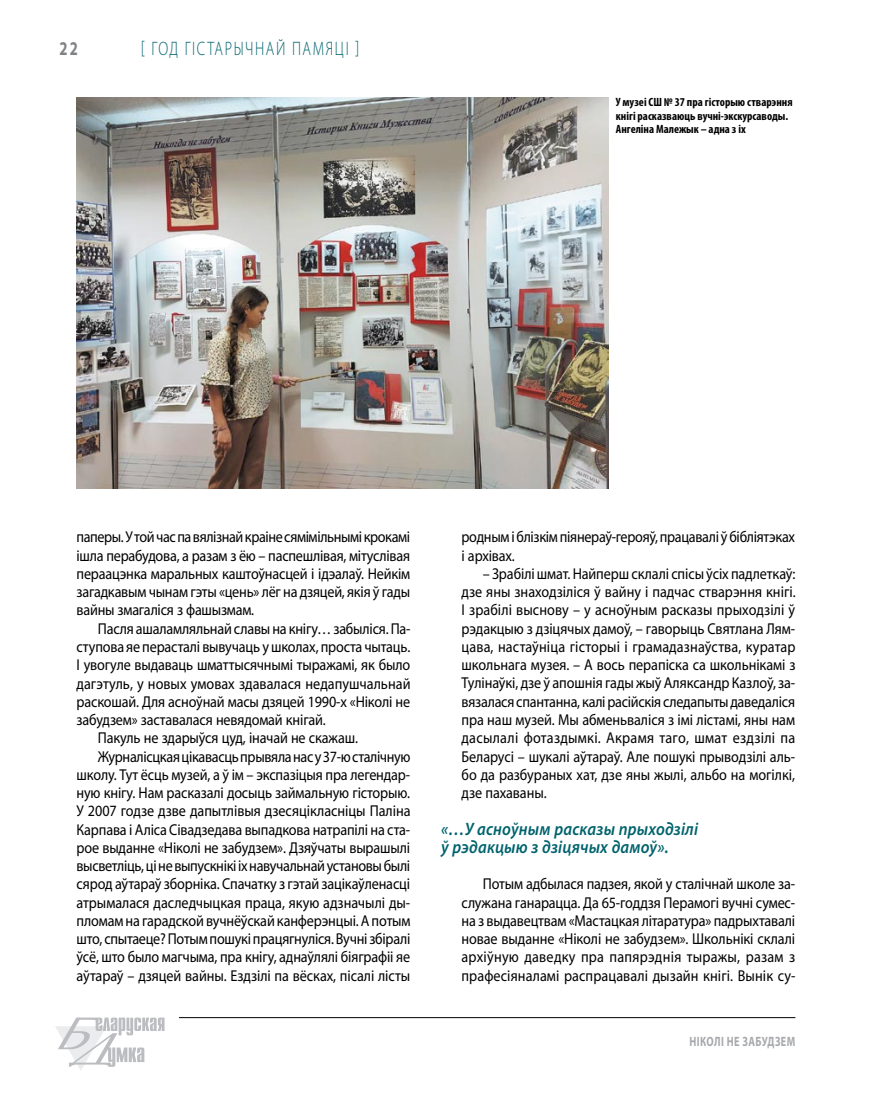
<style>
.page{position:relative;width:872px;height:1106px;background:#fff}
.page>*{position:absolute;margin:0;border:0;box-sizing:border-box;transform-origin:0 0}
.t1{font:300 19.5px "Myriad Pro";letter-spacing:.11em;color:#00636d;scale:.75 1}
.t2{font:700 19.5px "Myriad Pro";color:#808285;scale:.75 1}
.t3{font:italic 600 18px/18.3px "Myriad Pro";letter-spacing:.01em;color:#00636d;scale:.9 1}
.t4{font:15.75px/18.3px "Myriad Pro";letter-spacing:-.01em;color:#000;text-align:justify;scale:.9 1}
.t5{font:700 13.5px "Myriad Pro";letter-spacing:.04em;color:#a7a9ac;scale:.75 1}
.t6{font:700 condensed 12px/13.5px "Myriad Pro";color:#000}
</style>
<div class="page">
<hr style="left:179px;top:1017px;width:616px;height:1px;background:#000">
<svg style="left:55px;top:1017px;width:109px;height:53px"></svg>
<img style="left:77px;top:97px;width:531px;height:391px">
<p class="t2" style="left:60px;top:36px;width:26px">22</p>
<p class="t1" style="left:141px;top:38px;width:292px">[ Год гістарычнай памяці ]</p>
<p class="t6" style="left:616px;top:95px;width:178px">У музеі СШ № 37 пра гісторыю стварэння кнігі расказваюць вучні-экскурсаводы.<br>Ангеліна Малежык – адна з іх</p>
<p class="t4" style="left:77px;top:527px;width:372px">паперы. У той час па вялізнай краіне сямімільнымі крокамі ішла перабудова, а разам з ёю – паспешлівая, мітуслівая пераацэнка маральных каштоўнасцей і ідэалаў. Нейкім загадкавым чынам гэты «цень» лёг на дзяцей, якія ў гады вайны змагаліся з фашызмам.</p>
<p class="t4" style="left:98px;top:619px;width:349px">Пасля ашаламляльнай славы на кнігу… забыліся. Па-</p>
<p class="t4" style="left:77px;top:637px;width:372px">ступова яе перасталі вывучаць у школах, проста чытаць.</p>
<p class="t4" style="left:77px;top:655px;width:372px">І увогуле выдаваць шматтысячнымі тыражамі, як было</p>
<p class="t4" style="left:77px;top:674px;width:372px">дагэтуль, у новых умовах здавалася недапушчальнай</p>
<p class="t4" style="left:77px;top:692px;width:372px">раскошай. Для асноўнай масы дзяцей 1990-х «Ніколі не</p>
<p class="t4" style="left:77px;top:710px;width:278px">забудзем» заставалася невядомай кнігай.</p>
<p class="t4" style="left:98px;top:728px;width:290px">Пакуль не здарыўся цуд, іначай не скажаш.</p>
<p class="t4" style="left:98px;top:747px;width:349px">Журналісцкая цікавасць прывяла нас у 37-ю сталічную</p>
<p class="t4" style="left:77px;top:765px;width:372px">школу. Тут ёсць музей, а ў ім – экспазіцыя пра легендар-</p>
<p class="t4" style="left:77px;top:783px;width:372px">ную кнігу. Нам расказалі досыць займальную гісторыю.</p>
<p class="t4" style="left:77px;top:801px;width:373px">У 2007 годзе дзве дапытлівыя дзесяцікласніцы Паліна</p>
<p class="t4" style="left:77px;top:820px;width:372px">Карпава і Аліса Сівадзедава выпадкова натрапілі на ста-</p>
<p class="t4" style="left:77px;top:838px;width:372px">рое выданне «Ніколі не забудзем». Дзяўчаты вырашылі</p>
<p class="t4" style="left:77px;top:856px;width:372px">высветліць, ці не выпускнікі іх навучальнай установы былі</p>
<p class="t4" style="left:77px;top:874px;width:372px">сярод аўтараў зборніка. Спачатку з гэтай зацікаўленасці</p>
<p class="t4" style="left:77px;top:893px;width:372px">атрымалася даследчыцкая праца, якую адзначылі ды-</p>
<p class="t4" style="left:77px;top:911px;width:373px">пломам на гарадской вучнёўскай канферэнцыі. А потым</p>
<p class="t4" style="left:77px;top:929px;width:372px">што, спытаеце? Потым пошукі працягнуліся. Вучні збіралі</p>
<p class="t4" style="left:77px;top:947px;width:372px">ўсё, што было магчыма, пра кнігу, аднаўлялі біяграфіі яе</p>
<p class="t4" style="left:77px;top:966px;width:372px">аўтараў – дзяцей вайны. Ездзілі па вёсках, пісалі лісты</p>
<p class="t4" style="left:461px;top:527px;width:372px">родным і блізкім піянераў-герояў, працавалі ў бібліятэках і архівах.</p>
<p class="t4" style="left:461px;top:564px;width:373px;text-indent:21px">– Зрабілі шмат. Найперш склалі спісы ўсіх падлеткаў: дзе яны знаходзіліся ў вайну і падчас стварэння кнігі.<br>І зрабілі выснову – у асноўным расказы прыходзілі ў рэдакцыю з дзіцячых дамоў, – гаворыць Святлана Лям&shy;цава, настаўніца гісторыі і грамадазнаўства, куратар школьнага музея. – А вось перапіска са школьнікамі з Тулінаўкі, дзе ў апошнія гады жыў Аляксандр Казлоў, за&shy;вязалася спантанна, калі расійскія следапыты даведаліся пра наш музей. Мы абменьваліся з імі лістамі, яны нам дасылалі фотаздымкі. Акрамя таго, шмат ездзілі па Беларусі – шукалі аўтараў. Але пошукі прыводзілі аль&shy;бо да разбураных хат, дзе яны жылі, альбо на могілкі, дзе пахаваны.</p>
<p class="t3" style="left:441px;top:819px;width:287px">«…У асноўным расказы прыходзілі ў рэдакцыю з дзіцячых дамоў».</p>
<p class="t4" style="left:461px;top:874px;width:372px;text-indent:21px">Потым адбылася падзея, якой у сталічнай школе за&shy;служана ганарацца. Да 65-годдзя Перамогі вучні сумес&shy;на з выдавецтвам «Мастацкая літаратура» падрыхтавалі новае выданне «Ніколі не забудзем». Школьнікі склалі архіўную даведку пра папярэднія тыражы, разам з прафесіяналамі распрацавалі дызайн кнігі. Вынік су-</p>
<p class="t5" style="left:689px;top:1032px;width:143px">Ніколі не забудзем</p>
</div>
